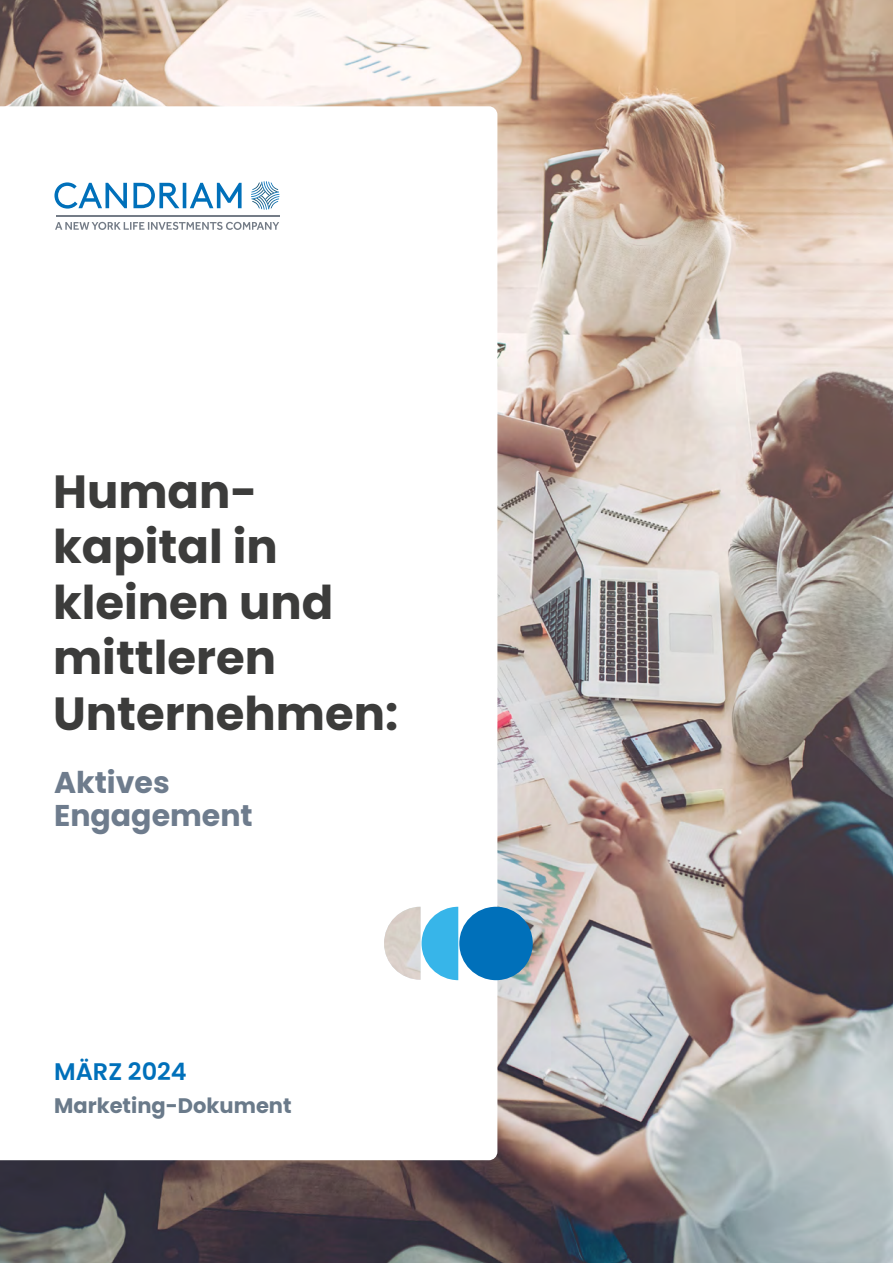
<style>
.page{position:relative;width:893px;height:1263px;background:#fff}
.page>*{position:absolute;margin:0;border:0;box-sizing:border-box;transform-origin:0 0}
.t1{font:700 46.5px/55.5px "Poppins";color:#3c3c3b}
.t2{font:700 30px/33px "Poppins";color:#6e7c8d}
.t3{font:600 24px "Poppins";color:#0070ba}
.t4{font:700 21px "Poppins";color:#6a7a8a}
</style>
<div class="page">
<img style="left:0;top:0;width:893px;height:1263px">
<svg style="left:0;top:106px;width:497px;height:1054px"></svg>
<svg style="left:251px;top:181px;width:28px;height:29px"></svg>
<svg style="left:55px;top:222px;width:224px;height:8px"></svg>
<hr style="left:56px;top:216px;width:223px;height:1px;background:#747c87">
<svg style="left:54px;top:182px;width:188px;height:27px"></svg>
<svg style="left:421px;top:907px;width:37px;height:73px"></svg>
<img style="left:384px;top:907px;width:37px;height:73px">
<div style="left:459px;top:907px;width:74px;height:73px;background:#0070ba;border-radius:50%"></div>
<p class="t1" style="left:53px;top:464px;width:347px">Human&shy;kapital in kleinen und mittleren<br>Unternehmen:</p>
<p class="t2" style="left:54px;top:766px;width:200px">Aktives<br>Engagement</p>
<p class="t3" style="left:54px;top:1058px;width:134px">MÄRZ 2024</p>
<p class="t4" style="left:54px;top:1093px;width:239px">Marketing-Dokument</p>
</div>
